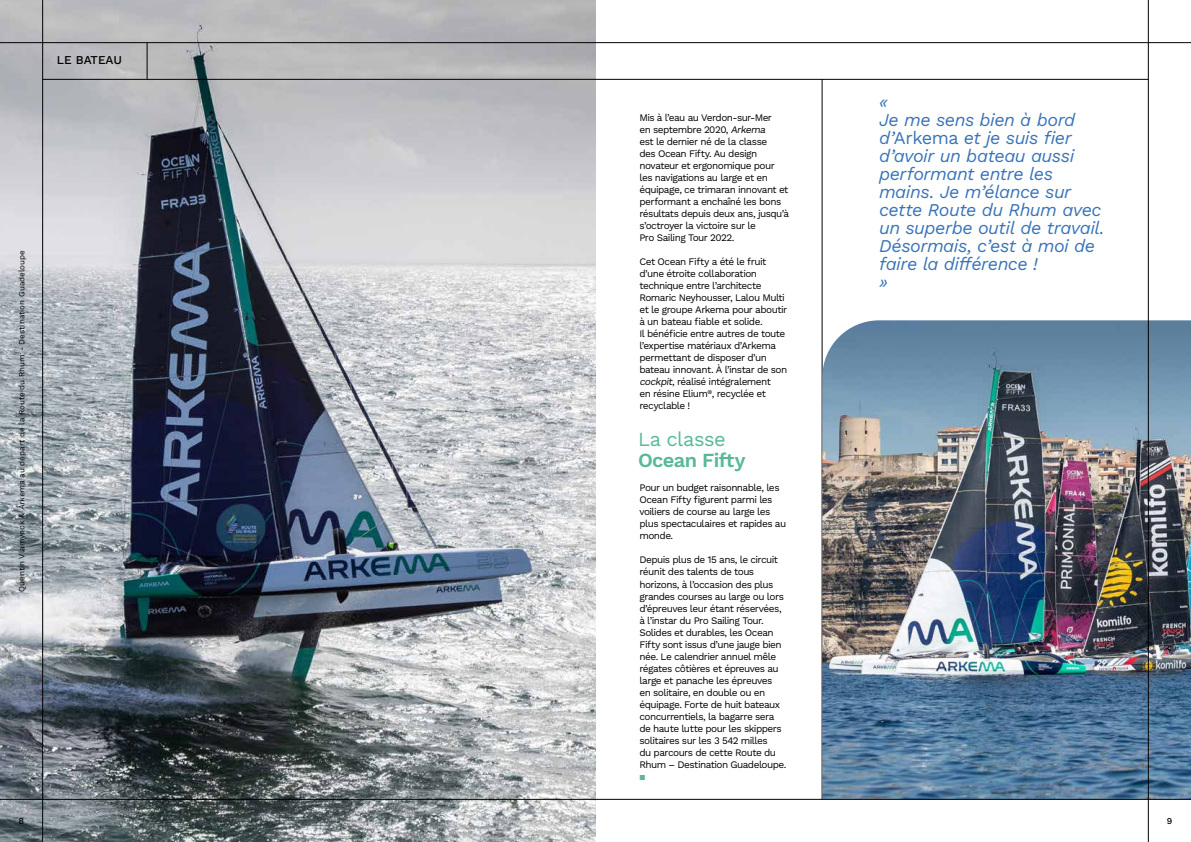
<style>
.page{position:relative;width:1191px;height:842px;background:#fff}
.page>*{position:absolute;margin:0;border:0;box-sizing:border-box;transform-origin:0 0}
.t1{font:600 20px "Work Sans";letter-spacing:-.03em;color:#58b998}
.t2{font:20px "Work Sans";letter-spacing:-.02em;color:#58b998}
.t3{font:italic 18px/18px "Work Sans";letter-spacing:-.025em;color:#3974b9}
.t4{font:500 12px "Work Sans";letter-spacing:-.005em;color:#000}
.t5{font:10px/12px "Work Sans";letter-spacing:-.055em;color:#000}
.t6{font:10px "Work Sans";color:#58b998}
.t7{font:500 9px "Work Sans";color:#000}
.t8{font:8px "Work Sans";color:#000}
.s1{font-style:italic}
.s2{font-style:normal}
</style>
<div class="page">
<hr style="left:822px;top:79px;width:1px;height:720px;background:#000">
<img style="left:822px;top:320px;width:369px;height:479px">
<img style="left:0;top:0;width:595px;height:842px">
<hr style="left:147px;top:43px;width:1px;height:36px;background:#000">
<hr style="left:43px;top:79px;width:1105px;height:1px;background:#000">
<hr style="left:42px;top:0;width:1px;height:842px;background:#000">
<hr style="left:1148px;top:0;width:1px;height:842px;background:#000">
<hr style="left:0;top:799px;width:1191px;height:1px;background:#000">
<hr style="left:0;top:42px;width:1191px;height:1px;background:#000">
<p class="t4" style="left:57px;top:53px;width:66px">LE BATEAU</p>
<p class="t8" style="left:17px;top:592px;width:343px;rotate:-90deg">Quentin Vlamynck &amp; <span class="s1">Arkema</span> au départ de la Route du Rhum - Destination Guadeloupe</p>
<p class="t5" style="left:639px;top:112px;width:151px">Mis à l’eau au Verdon-sur-Mer<br>en septembre 2020, <span class="s1">Arkema<br></span>est le dernier né de la classe<br>des Ocean Fifty. Au design novateur et ergonomique pour les navigations au large et en équipage, ce trimaran innovant et performant a enchaîné les bons résultats depuis deux ans, jusqu’à s’octroyer la victoire sur le<br>Pro Sailing Tour 2022.</p>
<p class="t5" style="left:639px;top:256px;width:149px">Cet Ocean Fifty a été le fruit d’une étroite collaboration technique entre l’architecte<br>Romaric Neyhousser, Lalou Multi et le groupe Arkema pour aboutir à un bateau fiable et solide.<br>Il bénéficie entre autres de toute l’expertise matériaux d’Arkema permettant de disposer d’un bateau innovant. À l’instar de son <span class="s1">cockpit</span>, réalisé intégralement<br>en résine Elium<sup>®</sup>, recyclée et recyclable !</p>
<h1 class="t2" style="left:638px;top:427px;width:89px">La classe</h1>
<h1 class="t1" style="left:638px;top:448px;width:109px">Ocean Fifty</h1>
<p class="t5" style="left:639px;top:482px;width:148px">Pour un budget raisonnable, les<br>Ocean Fifty figurent parmi les voiliers de course au large les plus spectaculaires et rapides au monde.</p>
<p class="t5" style="left:639px;top:554px;width:149px">Depuis plus de 15 ans, le circuit réunit des talents de tous horizons, à l’occasion des plus grandes courses au large ou lors d’épreuves leur étant réservées, à l’instar du Pro Sailing Tour.<br>Solides et durables, les Ocean<br>Fifty sont issus d’une jauge bien née. Le calendrier annuel mêle régates côtières et épreuves au large et panache les épreuves<br>en solitaire, en double ou en équipage. Forte de huit bateaux concurrentiels, la bagarre sera de haute lutte pour les skippers solitaires sur les 3 542 milles<br>du parcours de cette Route du<br>Rhum – Destination Guadeloupe.</p>
<p class="t6" style="left:639px;top:770px;width:7px">▪</p>
<h2 class="t3" style="left:879px;top:92px;width:227px">«<br>Je me sens bien à bord d’<span class="s2">Arkema</span> et je suis fier d’avoir un bateau aussi performant entre les mains. Je m’élance sur cette Route du Rhum avec un superbe outil de travail.<br>Désormais, c’est à moi de faire la différence !<br>»</h2>
<p class="t7" style="left:18px;top:816px;width:7px">8</p>
<p class="t7" style="left:1166px;top:816px;width:7px">9</p>
</div>
